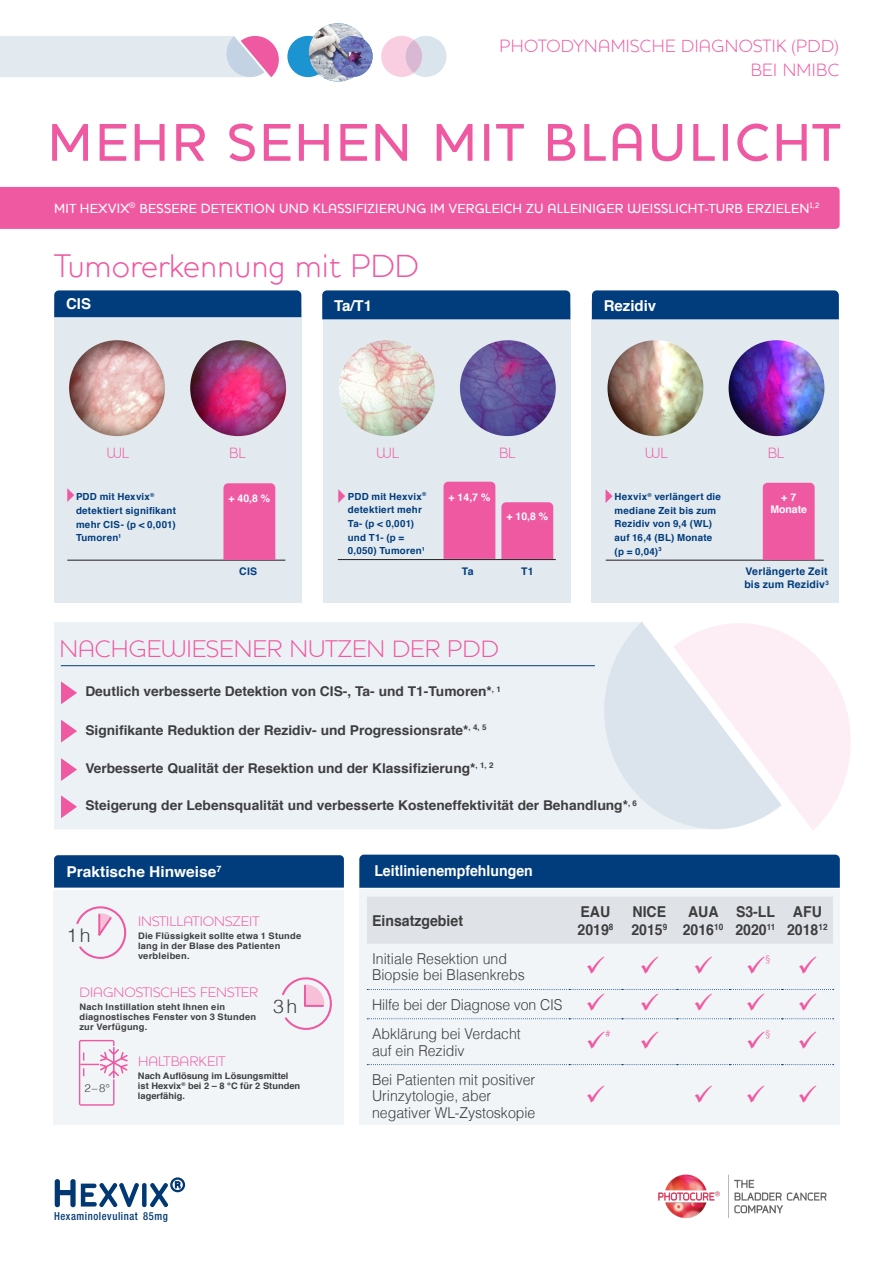
<style>
.page{position:relative;width:893px;height:1263px;background:#fff}
.page>*{position:absolute;margin:0;border:0;box-sizing:border-box;transform-origin:0 0}
.t1{font:500 54px "Houschka";letter-spacing:.055em;color:#ef59a1}
.t2{font:300 33px "Houschka";color:#ef59a1}
.t3{font:300 24.45px "Houschka";color:#ef59a1}
.copy___justification{font:300 18.9px "Helvetica";color:#3e3e3f}
.t4{font:300 18px "Houschka";letter-spacing:.02em;color:#ef59a1}
.copy___justification-2{font:300 15px/16.5px "Helvetica";color:#3e3e3f;scale:.94 1}
.copy___justification-3{font:700 15px/18.5px "Helvetica";color:#3e3e3f;scale:.94 1}
.t5{font:700 15px "Helvetica";color:#fff}
.t6{font:700 15px "Helvetica";color:#fff;scale:.94 1}
.t7{font:300 15px "Houschka";color:#ef59a1}
.copy___justification-4{font:300 13.95px "Houschka";color:#ef59a1}
.copy___justification-5{font:700 13.5px "Helvetica";color:#3e3e3f}
.t8{font:500 13.5px "Houschka";letter-spacing:.02em;color:#fff}
.t9{font:500 condensed 11.1px "Helvetica Neue";letter-spacing:.055em;color:#013874;scale:.95 1}
.copy___justification-6{font:300 11.1px "Helvetica";color:#3e3e3f}
.copy___justification-7{font:700 10.5px/13.5px "Helvetica";letter-spacing:.02em;color:#013d7d}
.t10{font:700 10.5px "Helvetica";color:#fff}
.copy___justification-8{font:700 9.75px/13.6px "Helvetica";letter-spacing:.02em;color:#013d7d}
.copy___justification-9{font:300 9.3px "Helvetica";color:#ef59a1;scale:.94 1}
.copy___justification-10{font:700 9px/10.1px "Helvetica";letter-spacing:.02em;color:#3e3e3f}
.copy___justification-11{font:700 9px/10.1px "Helvetica";color:#3e3e3f}
</style>
<div class="page">
<div style="left:54px;top:622px;width:549px;height:207px;background:#ecf1f6"></div>
<svg style="left:381px;top:36px;width:65px;height:41px"></svg>
<div style="left:405px;top:40px;width:17px;height:33px;background:#d8b8d2;border-radius:50%"></div>
<svg style="left:0;top:36px;width:279px;height:41px;background:#e1dde8"></svg>
<div style="left:287px;top:36px;width:42px;height:41px;background:#1c94d2;border-radius:50%"></div>
<img style="left:309px;top:23px;width:64px;height:59px">
<img style="left:658px;top:1174px;width:169px;height:45px">
<svg style="left:55px;top:1179px;width:84px;height:28px"></svg>
<div style="left:142px;top:1183px;width:5px;height:24px;background:#013874;border-radius:2px"></div>
<svg style="left:150px;top:1177px;width:35px;height:30px"></svg>
<div style="left:0;top:187px;width:840px;height:42px;background:#ef59a1"></div>
<div style="left:54px;top:308px;width:247px;height:295px;background:#e2e9ef"></div>
<div style="left:323px;top:307px;width:247px;height:296px;background:#e2e9ef"></div>
<div style="left:592px;top:300px;width:247px;height:303px;background:#e2e9ef"></div>
<div style="left:54px;top:290px;width:247px;height:27px;background:#013d7d"></div>
<div style="left:322px;top:290px;width:248px;height:29px;background:#013d7d"></div>
<div style="left:592px;top:290px;width:247px;height:29px;background:#013d7d"></div>
<img style="left:69px;top:340px;width:96px;height:96px;border-radius:48px">
<img style="left:339px;top:340px;width:96px;height:96px;border-radius:48px">
<img style="left:607px;top:340px;width:96px;height:96px;border-radius:48px">
<img style="left:190px;top:340px;width:96px;height:96px;border-radius:48px">
<img style="left:460px;top:340px;width:96px;height:96px;border-radius:48px">
<img style="left:729px;top:340px;width:95px;height:96px;border-radius:48px">
<hr style="left:67px;top:560px;width:218px;height:1px;background:#231f20">
<hr style="left:338px;top:559px;width:218px;height:1px;background:#231f20">
<hr style="left:606px;top:560px;width:218px;height:1px;background:#231f20">
<div style="left:223px;top:483px;width:52px;height:77px;background:#ef59a1"></div>
<div style="left:763px;top:483px;width:52px;height:77px;background:#ef59a1"></div>
<div style="left:501px;top:502px;width:52px;height:57px;background:#ef59a1"></div>
<div style="left:444px;top:482px;width:51px;height:77px;background:#ef59a1"></div>
<hr style="left:61px;top:665px;width:534px;height:1px;background:#013d7d">
<svg style="left:61px;top:795px;width:16px;height:23px"></svg>
<svg style="left:61px;top:758px;width:16px;height:23px"></svg>
<svg style="left:61px;top:720px;width:16px;height:22px"></svg>
<svg style="left:61px;top:681px;width:16px;height:23px"></svg>
<div style="left:54px;top:890px;width:290px;height:235px;background:#ecf1f6"></div>
<div style="left:54px;top:855px;width:290px;height:33px;background:#013d7d"></div>
<svg style="left:79px;top:1040px;width:49px;height:66px"></svg>
<svg style="left:282px;top:977px;width:50px;height:53px"></svg>
<svg style="left:76px;top:906px;width:51px;height:53px"></svg>
<div style="left:359px;top:890px;width:481px;height:235px;background:#ecf1f6"></div>
<div style="left:359px;top:855px;width:481px;height:33px;background:#013d7d"></div>
<div style="left:367px;top:897px;width:466px;height:46px;background:#dfe3e7"></div>
<svg style="left:367px;top:1018px;width:467px;height:1px"></svg>
<svg style="left:367px;top:1064px;width:467px;height:1px"></svg>
<svg style="left:603px;top:622px;width:248px;height:208px"></svg>
<svg style="left:367px;top:989px;width:467px;height:1px"></svg>
<p class="t4" style="left:499px;top:35px;width:341px">PHOTODYNAMISCHE DIAGNOSTIK (PDD)</p>
<p class="t4" style="left:751px;top:59px;width:90px">BEI NMIBC</p>
<p class="t1" style="left:48px;top:111px;width:793px">MEHR SEHEN MIT BLAULICHT</p>
<p class="t8" style="left:54px;top:200px;width:767px">MIT HEXVIX<sup>®</sup> BESSERE DETEKTION UND KLASSIFIZIERUNG IM VERGLEICH ZU ALLEINIGER WEISSLICHT-TURB ERZIELEN<sup>1,2</sup></p>
<p class="t2" style="left:54px;top:246px;width:366px">Tumorerkennung mit PDD</p>
<p class="t5" style="left:66px;top:292px;width:27px">CIS</p>
<p class="t5" style="left:334px;top:293px;width:40px">Ta/T1</p>
<p class="t5" style="left:604px;top:293px;width:54px">Rezidiv</p>
<p class="t7" style="left:107px;top:444px;width:24px">WL</p>
<p class="t7" style="left:376px;top:444px;width:24px">WL</p>
<p class="t7" style="left:645px;top:444px;width:24px">WL</p>
<p class="t7" style="left:229px;top:444px;width:18px">BL</p>
<p class="t7" style="left:499px;top:444px;width:18px">BL</p>
<p class="t7" style="left:768px;top:444px;width:18px">BL</p>
<p class="copy___justification-8" style="left:76px;top:490px;width:80px">PDD mit Hexvix<sup>®</sup></p>
<p class="copy___justification-8" style="left:76px;top:504px;width:101px">detektiert signifikant mehr CIS- (p &lt; 0,001)</p>
<p class="copy___justification-8" style="left:76px;top:531px;width:47px">Tumoren<sup>1</sup></p>
<p class="t10" style="left:229px;top:489px;width:43px">+ 40,8 %</p>
<p class="copy___justification-8" style="left:348px;top:489px;width:80px">PDD mit Hexvix<sup>®</sup></p>
<p class="copy___justification-8" style="left:348px;top:503px;width:79px">detektiert mehr<br>Ta- (p &lt; 0,001) und T1- (p =<br>0,050) Tumoren<sup>1</sup></p>
<p class="copy___justification-8" style="left:615px;top:490px;width:108px">Hexvix<sup>®</sup> verlängert die</p>
<p class="copy___justification-8" style="left:615px;top:504px;width:103px">mediane Zeit bis zum</p>
<p class="copy___justification-8" style="left:615px;top:517px;width:99px">Rezidiv von 9,4 (WL) auf 16,4 (BL) Monate</p>
<p class="copy___justification-8" style="left:615px;top:545px;width:49px">(p = 0,04)<sup>3</sup></p>
<p class="t10" style="left:449px;top:489px;width:43px">+ 14,7 %</p>
<p class="t10" style="left:781px;top:488px;width:16px">+ 7</p>
<p class="t10" style="left:770px;top:501px;width:38px">Monate</p>
<p class="t10" style="left:506px;top:508px;width:43px">+ 10,8 %</p>
<p class="copy___justification-7" style="left:239px;top:565px;width:20px">CIS</p>
<p class="copy___justification-7" style="left:462px;top:565px;width:13px">Ta</p>
<p class="copy___justification-7" style="left:521px;top:565px;width:14px">T1</p>
<p class="copy___justification-7" style="left:744px;top:565px;width:86px">Verlängerte Zeit bis zum Rezidiv<sup>3</sup></p>
<p class="t3" style="left:59px;top:634px;width:441px">NACHGEWIESENER NUTZEN DER PDD</p>
<p class="copy___justification-5" style="left:85px;top:680px;width:417px">Deutlich verbesserte Detektion von CIS-, Ta- und T1-Tumoren*<sup>,</sup> <sup>1</sup></p>
<p class="copy___justification-5" style="left:85px;top:719px;width:403px">Signifikante Reduktion der Rezidiv- und Progressionsrate*<sup>,</sup> <sup>4,</sup> <sup>5</sup></p>
<p class="copy___justification-5" style="left:85px;top:757px;width:410px">Verbesserte Qualität der Resektion und der Klassifizierung*<sup>,</sup> <sup>1,</sup> <sup>2</sup></p>
<p class="copy___justification-5" style="left:85px;top:794px;width:553px">Steigerung der Lebensqualität und verbesserte Kosteneffektivität der Behandlung*<sup>,</sup> <sup>6</sup></p>
<p class="t5" style="left:67px;top:860px;width:156px">Praktische Hinweise<sup>7</sup></p>
<p class="copy___justification" style="left:66px;top:923px;width:26px">1h</p>
<p class="copy___justification-4" style="left:138px;top:913px;width:123px">INSTILLATIONSZEIT</p>
<p class="copy___justification-10" style="left:138px;top:931px;width:165px">Die Flüssigkeit sollte etwa 1 Stunde lang in der Blase des Patienten</p>
<p class="copy___justification-10" style="left:138px;top:951px;width:53px">verbleiben.</p>
<p class="copy___justification-4" style="left:80px;top:984px;width:180px">DIAGNOSTISCHES FENSTER</p>
<p class="copy___justification-10" style="left:79px;top:1002px;width:147px">Nach Instillation steht Ihnen ein</p>
<p class="copy___justification-10" style="left:79px;top:1012px;width:178px">diagnostisches Fenster von 3 Stunden zur Verfügung.</p>
<p class="copy___justification-4" style="left:138px;top:1053px;width:89px">HALTBARKEIT</p>
<p class="copy___justification" style="left:273px;top:994px;width:26px">3h</p>
<p class="copy___justification-6" style="left:84px;top:1081px;width:27px">2–8°</p>
<p class="copy___justification-11" style="left:138px;top:1071px;width:164px">Nach Auflösung im Lösungsmittel ist Hexvix<sup>®</sup> bei 2 – 8 °C für 2 Stunden lagerfähig.</p>
<p class="t9" style="left:54px;top:1209px;width:121px">Hexaminolevulinat 85mg</p>
<p class="t6" style="left:374px;top:858px;width:170px">Leitlinienempfehlungen</p>
<p class="copy___justification-3" style="left:372px;top:911px;width:98px">Einsatzgebiet</p>
<p class="copy___justification-3" style="left:577px;top:902px;width:40px">EAU<br>2019<sup>8</sup></p>
<p class="copy___justification-3" style="left:631px;top:902px;width:40px">NICE<br>2015<sup>9</sup></p>
<p class="copy___justification-3" style="left:683px;top:902px;width:45px;text-align:center">AUA<br>2016<sup>10</sup></p>
<p class="copy___justification-3" style="left:736px;top:902px;width:43px">S3-LL</p>
<p class="copy___justification-3" style="left:735px;top:921px;width:44px">2020<sup>11</sup></p>
<p class="copy___justification-2" style="left:372px;top:950px;width:164px">Initiale Resektion und<br>Biopsie bei Blasenkrebs</p>
<p class="copy___justification-9" style="left:765px;top:953px;width:7px">§</p>
<p class="copy___justification-2" style="left:372px;top:996px;width:204px">Hilfe bei der Diagnose von CIS</p>
<p class="copy___justification-2" style="left:372px;top:1025px;width:160px">Abklärung bei Verdacht auf ein Rezidiv</p>
<p class="copy___justification-9" style="left:605px;top:1028px;width:7px">#</p>
<p class="copy___justification-9" style="left:765px;top:1028px;width:7px">§</p>
<p class="copy___justification-2" style="left:372px;top:1071px;width:175px">Bei Patienten mit positiver<br>Urinzytologie, aber negativer WL-Zystoskopie</p>
<p class="copy___justification-3" style="left:793px;top:902px;width:32px">AFU</p>
<p class="copy___justification-3" style="left:787px;top:921px;width:45px">2018<sup>12</sup></p>
</div>
